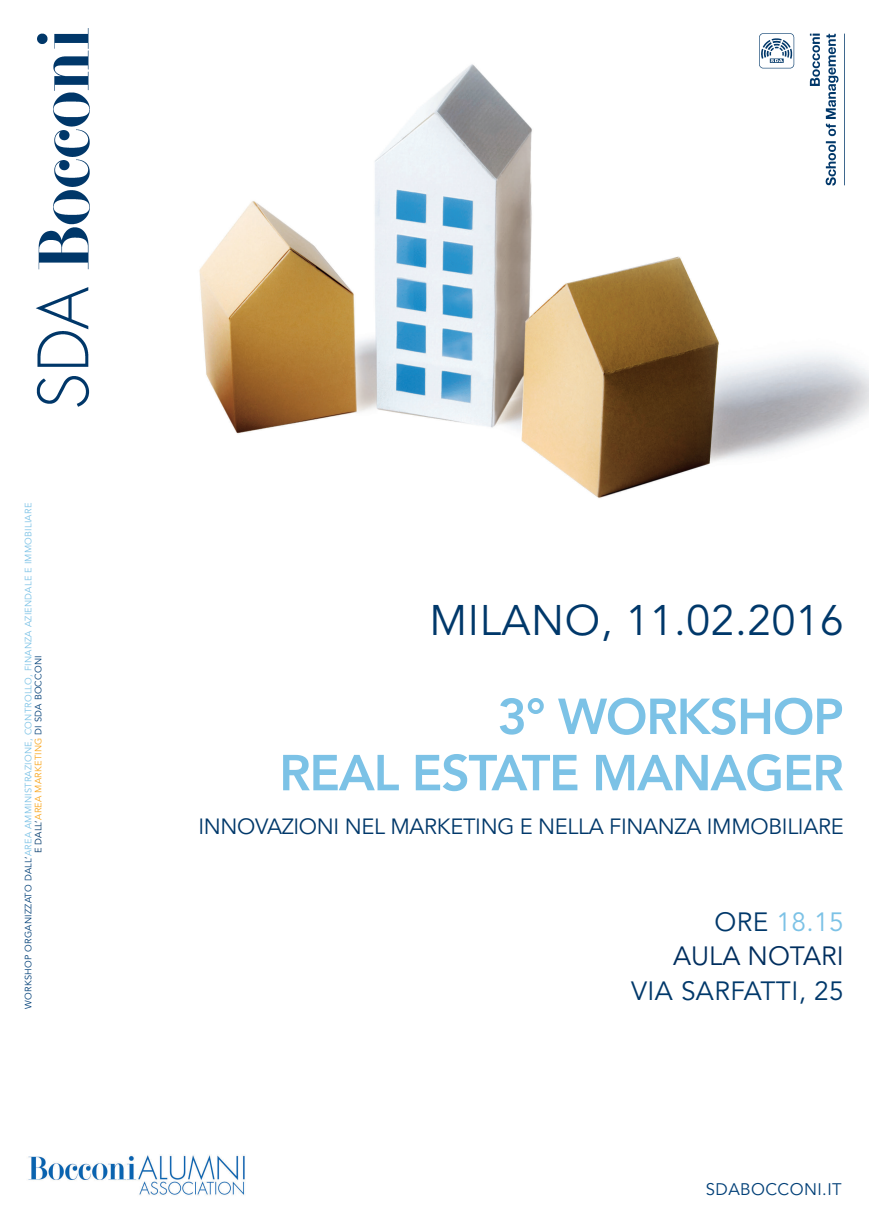
<style>
.page{position:relative;width:877px;height:1232px;background:#fff}
.page>*{position:absolute;margin:0;border:0;box-sizing:border-box;transform-origin:0 0}
.t1{font:800 50px/56.2px "Avenir";letter-spacing:-.025em;color:#7cc2e6;text-align:right}
.t2{font:42.44px "Avenir";letter-spacing:.015em;color:#00386a}
.t3{font:26.25px/34.4px "Avenir";color:#002e5e;text-align:right}
.t4{font:26.25px "Avenir";letter-spacing:.015em;color:#00386a}
.t5{font:21.88px "Avenir";letter-spacing:-.015em;color:#00386a}
.t6{font:16.69px "Avenir";letter-spacing:.025em;color:#013f77}
.t7{font:9.19px/10px "Avenir";letter-spacing:.025em;color:#7cc2e6;text-align:center}
.s1{color:#013f77}
.s2{color:#00386a}
.s3{color:#f9a51b}
.s4{color:#7cc2e6}
</style>
<div class="page">
<img style="left:199px;top:64px;width:669px;height:434px">
<img style="left:36px;top:28px;width:54px;height:379px">
<img style="left:752px;top:33px;width:113px;height:175px">
<img style="left:28px;top:1155px;width:217px;height:41px">
<p class="t7" style="left:24px;top:1008px;width:507px;rotate:-90deg"><span class="s1">WORKSHOP ORGANIZZATO DALL’</span>AREA AMMINISTRAZIONE, CONTROLLO, FINANZA AZIENDALE E IMMOBILIARE<br><span class="s2">E DALL’</span><span class="s3">AREA MARKETING</span> <span class="s1">DI SDA BOCCONI</span></p>
<h2 class="t2" style="left:429px;top:595px;width:416px">MILANO, 11.02.2016</h2>
<h1 class="t1" style="left:279px;top:688px;width:566px">3° WORKSHOP<br>REAL ESTATE MANAGER</h1>
<h3 class="t5" style="left:198px;top:813px;width:647px">INNOVAZIONI NEL MARKETING E NELLA FINANZA IMMOBILIARE</h3>
<h3 class="t3" style="left:673px;top:905px;width:172px"><span class="s2">ORE</span> <span class="s4">18.15<br></span>AULA NOTARI</h3>
<h3 class="t4" style="left:631px;top:975px;width:214px">VIA SARFATTI, 25</h3>
<h3 class="t6" style="left:706px;top:1178px;width:137px">SDABOCCONI.IT</h3>
</div>
